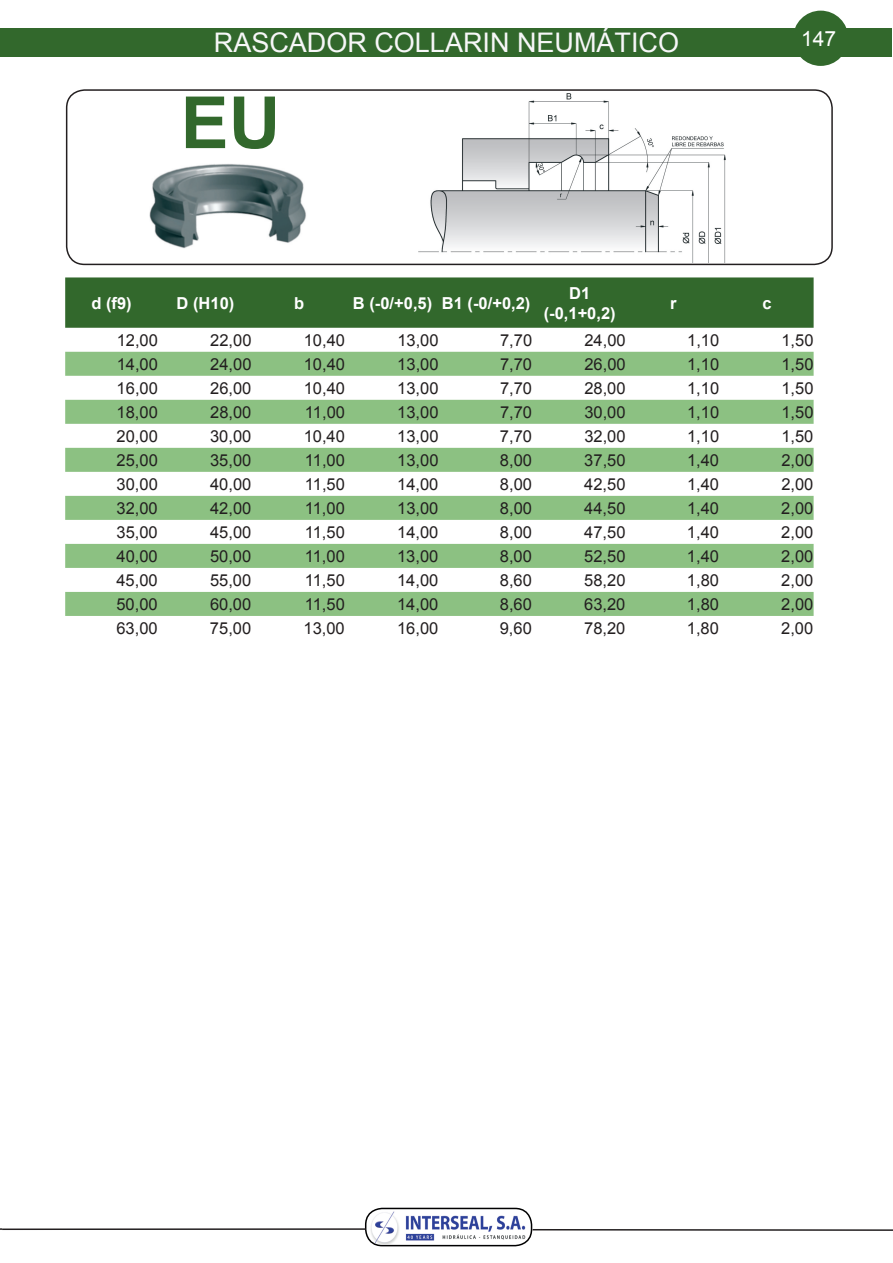
<style>
.page{position:relative;width:893px;height:1263px;background:#fff}
.page>*{position:absolute;margin:0;border:0;box-sizing:border-box;transform-origin:0 0}
.t1{font:700 72px "Arial";color:#32682c}
.t2{font:27px "Arial";color:#f7f7f8}
.t3{font:21px "Arial";color:#fff}
.t4{font:16.5px "Arial";color:#231f20}
.t5{font:700 16.5px/19.8px "Arial";color:#fff;text-align:center}
</style>
<div class="page">
<div style="left:1px;top:28px;width:891px;height:29px;background:#32682c"></div>
<img style="left:419px;top:94px;width:306px;height:168px">
<img style="left:149px;top:164px;width:157px;height:85px">
<div style="left:793px;top:11px;width:55px;height:55px;background:#32682c;border-radius:50%"></div>
<div style="left:65px;top:277px;width:749px;height:51px;background:#32682c"></div>
<svg style="left:65px;top:352px;width:749px;height:264px;fill:#8cc182"></svg>
<img style="left:366px;top:1208px;width:165px;height:36px">
<div style="left:365px;top:1208px;width:167px;height:38px;border:2px solid #000001;border-radius:16px"></div>
<hr style="left:2px;top:1228px;width:364px;height:2px;background:#231f20">
<hr style="left:533px;top:1229px;width:360px;height:2px;background:#231f20">
<div style="left:66px;top:89px;width:767px;height:176px;border:2px solid #231f20;border-radius:18px"></div>
<h2 class="t2" style="left:214px;top:25px;width:467px">RASCADOR COLLARIN NEUMÁTICO</h2>
<h1 class="t1" style="left:181px;top:75px;width:102px">EU</h1>
<p class="t3" style="left:801px;top:25px;width:37px">147</p>
<p class="t5" style="left:91px;top:293px;width:42px">d (f9)</p>
<p class="t5" style="left:177px;top:293px;width:59px">D (H10)</p>
<p class="t5" style="left:294px;top:293px;width:12px">b</p>
<p class="t5" style="left:353px;top:293px;width:179px">B (-0/+0,5) B1 (-0/+0,2)</p>
<p class="t5" style="left:544px;top:283px;width:73px">D1 (-0,1+0,2)</p>
<p class="t5" style="left:670px;top:293px;width:8px">r</p>
<p class="t5" style="left:763px;top:293px;width:11px">c</p>
<p class="t4" style="left:117px;top:329px;width:43px">12,00</p>
<p class="t4" style="left:210px;top:329px;width:43px">22,00</p>
<p class="t4" style="left:304px;top:329px;width:43px">10,40</p>
<p class="t4" style="left:397px;top:329px;width:43px">13,00</p>
<p class="t4" style="left:500px;top:329px;width:34px">7,70</p>
<p class="t4" style="left:584px;top:329px;width:43px">24,00</p>
<p class="t4" style="left:687px;top:329px;width:34px">1,10</p>
<p class="t4" style="left:781px;top:329px;width:34px">1,50</p>
<p class="t4" style="left:117px;top:353px;width:43px">14,00</p>
<p class="t4" style="left:210px;top:353px;width:43px">24,00</p>
<p class="t4" style="left:304px;top:353px;width:43px">10,40</p>
<p class="t4" style="left:397px;top:353px;width:43px">13,00</p>
<p class="t4" style="left:500px;top:353px;width:34px">7,70</p>
<p class="t4" style="left:584px;top:353px;width:43px">26,00</p>
<p class="t4" style="left:687px;top:353px;width:34px">1,10</p>
<p class="t4" style="left:781px;top:353px;width:34px">1,50</p>
<p class="t4" style="left:117px;top:377px;width:43px">16,00</p>
<p class="t4" style="left:210px;top:377px;width:43px">26,00</p>
<p class="t4" style="left:304px;top:377px;width:43px">10,40</p>
<p class="t4" style="left:397px;top:377px;width:43px">13,00</p>
<p class="t4" style="left:500px;top:377px;width:34px">7,70</p>
<p class="t4" style="left:584px;top:377px;width:43px">28,00</p>
<p class="t4" style="left:687px;top:377px;width:34px">1,10</p>
<p class="t4" style="left:781px;top:377px;width:34px">1,50</p>
<p class="t4" style="left:117px;top:401px;width:43px">18,00</p>
<p class="t4" style="left:210px;top:401px;width:43px">28,00</p>
<p class="t4" style="left:305px;top:401px;width:42px">11,00</p>
<p class="t4" style="left:397px;top:401px;width:43px">13,00</p>
<p class="t4" style="left:500px;top:401px;width:34px">7,70</p>
<p class="t4" style="left:584px;top:401px;width:43px">30,00</p>
<p class="t4" style="left:687px;top:401px;width:34px">1,10</p>
<p class="t4" style="left:781px;top:401px;width:34px">1,50</p>
<p class="t4" style="left:117px;top:425px;width:43px">20,00</p>
<p class="t4" style="left:210px;top:425px;width:43px">30,00</p>
<p class="t4" style="left:304px;top:425px;width:43px">10,40</p>
<p class="t4" style="left:397px;top:425px;width:43px">13,00</p>
<p class="t4" style="left:500px;top:425px;width:34px">7,70</p>
<p class="t4" style="left:584px;top:425px;width:43px">32,00</p>
<p class="t4" style="left:687px;top:425px;width:34px">1,10</p>
<p class="t4" style="left:781px;top:425px;width:34px">1,50</p>
<p class="t4" style="left:117px;top:449px;width:43px">25,00</p>
<p class="t4" style="left:210px;top:449px;width:43px">35,00</p>
<p class="t4" style="left:305px;top:449px;width:42px">11,00</p>
<p class="t4" style="left:397px;top:449px;width:43px">13,00</p>
<p class="t4" style="left:500px;top:449px;width:34px">8,00</p>
<p class="t4" style="left:584px;top:449px;width:43px">37,50</p>
<p class="t4" style="left:687px;top:449px;width:34px">1,40</p>
<p class="t4" style="left:781px;top:449px;width:34px">2,00</p>
<p class="t4" style="left:117px;top:473px;width:43px">30,00</p>
<p class="t4" style="left:210px;top:473px;width:43px">40,00</p>
<p class="t4" style="left:305px;top:473px;width:42px">11,50</p>
<p class="t4" style="left:397px;top:473px;width:43px">14,00</p>
<p class="t4" style="left:500px;top:473px;width:34px">8,00</p>
<p class="t4" style="left:584px;top:473px;width:43px">42,50</p>
<p class="t4" style="left:687px;top:473px;width:34px">1,40</p>
<p class="t4" style="left:781px;top:473px;width:34px">2,00</p>
<p class="t4" style="left:117px;top:497px;width:43px">32,00</p>
<p class="t4" style="left:210px;top:497px;width:43px">42,00</p>
<p class="t4" style="left:305px;top:497px;width:42px">11,00</p>
<p class="t4" style="left:397px;top:497px;width:43px">13,00</p>
<p class="t4" style="left:500px;top:497px;width:34px">8,00</p>
<p class="t4" style="left:584px;top:497px;width:43px">44,50</p>
<p class="t4" style="left:687px;top:497px;width:34px">1,40</p>
<p class="t4" style="left:781px;top:497px;width:34px">2,00</p>
<p class="t4" style="left:117px;top:521px;width:43px">35,00</p>
<p class="t4" style="left:210px;top:521px;width:43px">45,00</p>
<p class="t4" style="left:305px;top:521px;width:42px">11,50</p>
<p class="t4" style="left:397px;top:521px;width:43px">14,00</p>
<p class="t4" style="left:500px;top:521px;width:34px">8,00</p>
<p class="t4" style="left:584px;top:521px;width:43px">47,50</p>
<p class="t4" style="left:687px;top:521px;width:34px">1,40</p>
<p class="t4" style="left:781px;top:521px;width:34px">2,00</p>
<p class="t4" style="left:116px;top:545px;width:43px">40,00</p>
<p class="t4" style="left:210px;top:545px;width:43px">50,00</p>
<p class="t4" style="left:305px;top:545px;width:42px">11,00</p>
<p class="t4" style="left:397px;top:545px;width:43px">13,00</p>
<p class="t4" style="left:500px;top:545px;width:34px">8,00</p>
<p class="t4" style="left:584px;top:545px;width:43px">52,50</p>
<p class="t4" style="left:687px;top:545px;width:34px">1,40</p>
<p class="t4" style="left:781px;top:545px;width:34px">2,00</p>
<p class="t4" style="left:116px;top:569px;width:43px">45,00</p>
<p class="t4" style="left:210px;top:569px;width:43px">55,00</p>
<p class="t4" style="left:305px;top:569px;width:42px">11,50</p>
<p class="t4" style="left:397px;top:569px;width:43px">14,00</p>
<p class="t4" style="left:500px;top:569px;width:34px">8,60</p>
<p class="t4" style="left:584px;top:569px;width:43px">58,20</p>
<p class="t4" style="left:687px;top:569px;width:34px">1,80</p>
<p class="t4" style="left:781px;top:569px;width:34px">2,00</p>
<p class="t4" style="left:116px;top:593px;width:43px">50,00</p>
<p class="t4" style="left:210px;top:593px;width:43px">60,00</p>
<p class="t4" style="left:305px;top:593px;width:42px">11,50</p>
<p class="t4" style="left:397px;top:593px;width:43px">14,00</p>
<p class="t4" style="left:500px;top:593px;width:34px">8,60</p>
<p class="t4" style="left:584px;top:593px;width:43px">63,20</p>
<p class="t4" style="left:687px;top:593px;width:34px">1,80</p>
<p class="t4" style="left:781px;top:593px;width:34px">2,00</p>
<p class="t4" style="left:116px;top:617px;width:43px">63,00</p>
<p class="t4" style="left:210px;top:617px;width:43px">75,00</p>
<p class="t4" style="left:304px;top:617px;width:43px">13,00</p>
<p class="t4" style="left:397px;top:617px;width:43px">16,00</p>
<p class="t4" style="left:500px;top:617px;width:34px">9,60</p>
<p class="t4" style="left:584px;top:617px;width:43px">78,20</p>
<p class="t4" style="left:687px;top:617px;width:34px">1,80</p>
<p class="t4" style="left:781px;top:617px;width:34px">2,00</p>
</div>
